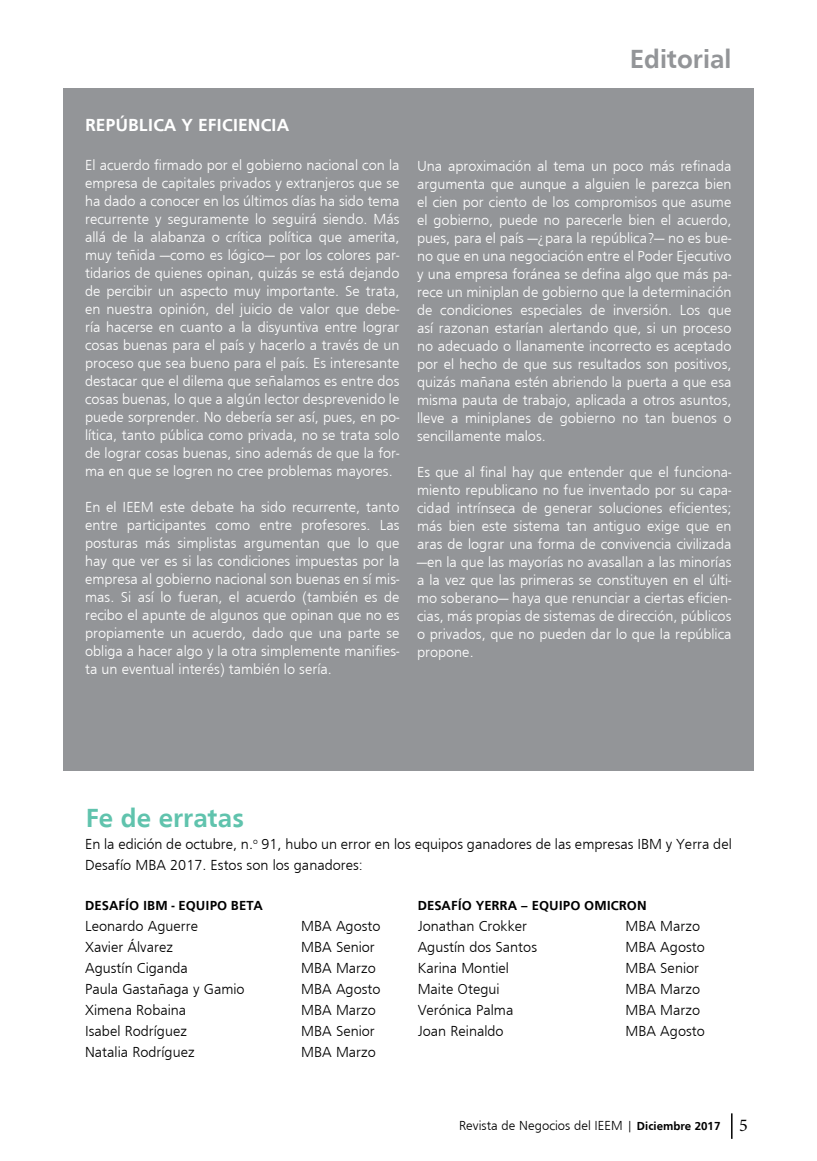
<style>
.page{position:relative;width:817px;height:1161px;background:#fff}
.page>*{position:absolute;margin:0;border:0;box-sizing:border-box;transform-origin:0 0}
.t1{font:700 27px "Frugal Sans";color:#60c3ad}
.t2{font:700 27px "Frugal Sans";color:#939598}
.t3{font:700 18px "Frugal Sans";color:#fff}
.t4{font:300 15px/18px "Frugal Sans";color:#fff;text-align:justify}
.t5{font:300 15px/21px "Frugal Sans";color:#000}
.t6{font:700 13.5px "Frugal Sans";color:#000}
.t7{font:300 13.5px "Frugal Sans";color:#000}
.s1{font-weight:700;font-size:12px}
.s2{font-family:"Minion Pro";font-weight:400;font-size:18px}
</style>
<div class="page">
<hr style="left:730px;top:1113px;width:2px;height:26px;background:#000">
<div style="left:63px;top:88px;width:690px;height:682px;background:#939598"></div>
<h1 class="t2" style="left:629px;top:44px;width:103px">EDITORIAL</h1>
<p class="t3" style="left:85px;top:115px;width:203px">REPÚBLICA Y EFICIENCIA</p>
<p class="t4" style="left:85px;top:156px;width:316px">El acuerdo firmado por el gobierno nacional con la empresa de capitales privados y extranjeros que se ha dado a conocer en los últimos días ha sido tema recurrente y seguramente lo seguirá siendo. Más allá de la alabanza o crítica política que amerita, muy teñida —como es lógico— por los colores par&shy;tidarios de quienes opinan, quizás se está dejando de percibir un aspecto muy importante. Se trata, en nuestra opinión, del juicio de valor que debe&shy;ría hacerse en cuanto a la disyuntiva entre lograr cosas buenas para el país y hacerlo a través de un proceso que sea bueno para el país. Es interesante destacar que el dilema que señalamos es entre dos cosas buenas, lo que a algún lector desprevenido le puede sorprender. No debería ser así, pues, en po&shy;lítica, tanto pública como privada, no se trata solo de lograr cosas buenas, sino además de que la for&shy;ma en que se logren no cree problemas mayores.</p>
<p class="t4" style="left:85px;top:498px;width:316px">En el IEEM este debate ha sido recurrente, tanto entre participantes como entre profesores. Las posturas más simplistas argumentan que lo que hay que ver es si las condiciones impuestas por la empresa al gobierno nacional son buenas en sí mis&shy;mas. Si así lo fueran, el acuerdo (también es de recibo el apunte de algunos que opinan que no es propiamente un acuerdo, dado que una parte se obliga a hacer algo y la otra simplemente manifies&shy;ta un eventual interés) también lo sería.</p>
<p class="t4" style="left:417px;top:157px;width:316px">Una aproximación al tema un poco más refinada argumenta que aunque a alguien le parezca bien el cien por ciento de los compromisos que asume el gobierno, puede no parecerle bien el acuerdo, pues, para el país —¿para la república?— no es bue&shy;no que en una negociación entre el Poder Ejecutivo y una empresa foránea se defina algo que más pa&shy;rece un miniplan de gobierno que la determinación de condiciones especiales de inversión. Los que así razonan estarían alertando que, si un proceso no adecuado o llanamente incorrecto es aceptado por el hecho de que sus resultados son positivos, quizás mañana estén abriendo la puerta a que esa misma pauta de trabajo, aplicada a otros asuntos, lleve a miniplanes de gobierno no tan buenos o sencillamente malos.</p>
<p class="t4" style="left:417px;top:463px;width:316px">Es que al final hay que entender que el funciona&shy;miento republicano no fue inventado por su capa&shy;cidad intrínseca de generar soluciones eficientes; más bien este sistema tan antiguo exige que en aras de lograr una forma de convivencia civilizada —en la que las mayorías no avasallan a las minorías a la vez que las primeras se constituyen en el últi&shy;mo soberano— haya que renunciar a ciertas eficien&shy;cias, más propias de sistemas de dirección, públicos o privados, que no pueden dar lo que la república propone.</p>
<h1 class="t1" style="left:86px;top:802px;width:160px">FE DE ERRATAS</h1>
<p class="t5" style="left:85px;top:833px;width:648px">En la edición de octubre, n.<sup>o</sup> 91, hubo un error en los equipos ganadores de las empresas IBM y Yerra del<br>Desafío MBA 2017. Estos son los ganadores:</p>
<p class="t6" style="left:85px;top:898px;width:103px">DESAFÍO IBM - EQUIPO</p>
<p class="t6" style="left:231px;top:898px;width:34px">BETA</p>
<p class="t6" style="left:417px;top:898px;width:83px">DESAFÍO YERRA</p>
<p class="t6" style="left:520px;top:898px;width:20px">– EQUIPO</p>
<p class="t6" style="left:584px;top:898px;width:64px">OMICRON</p>
<p class="t5" style="left:85px;top:915px;width:114px">Leonardo Aguerre</p>
<p class="t5" style="left:301px;top:915px;width:81px">MBA Agosto</p>
<p class="t5" style="left:417px;top:915px;width:111px">Jonathan Crokker</p>
<p class="t5" style="left:625px;top:915px;width:76px">MBA Marzo</p>
<p class="t5" style="left:85px;top:936px;width:89px">Xavier Álvarez</p>
<p class="t5" style="left:301px;top:936px;width:75px">MBA Senior</p>
<p class="t5" style="left:417px;top:936px;width:121px">Agustín dos Santos</p>
<p class="t5" style="left:625px;top:936px;width:81px">MBA Agosto</p>
<p class="t5" style="left:85px;top:957px;width:104px">Agustín Ciganda</p>
<p class="t5" style="left:301px;top:957px;width:76px">MBA Marzo</p>
<p class="t5" style="left:417px;top:957px;width:93px">Karina Montiel</p>
<p class="t5" style="left:625px;top:957px;width:75px">MBA Senior</p>
<p class="t5" style="left:85px;top:978px;width:161px">Paula Gastañaga y Gamio</p>
<p class="t5" style="left:301px;top:978px;width:81px">MBA Agosto</p>
<p class="t5" style="left:417px;top:978px;width:83px">Maite Otegui</p>
<p class="t5" style="left:625px;top:978px;width:76px">MBA Marzo</p>
<p class="t5" style="left:85px;top:999px;width:103px">Ximena Robaina</p>
<p class="t5" style="left:301px;top:999px;width:76px">MBA Marzo</p>
<p class="t5" style="left:417px;top:999px;width:97px">Verónica Palma</p>
<p class="t5" style="left:625px;top:999px;width:76px">MBA Marzo</p>
<p class="t5" style="left:85px;top:1020px;width:103px">Isabel Rodríguez</p>
<p class="t5" style="left:301px;top:1020px;width:75px">MBA Senior</p>
<p class="t5" style="left:417px;top:1020px;width:87px">Joan Reinaldo</p>
<p class="t5" style="left:625px;top:1020px;width:81px">MBA Agosto</p>
<p class="t5" style="left:85px;top:1041px;width:111px">Natalia Rodríguez</p>
<p class="t5" style="left:301px;top:1041px;width:76px">MBA Marzo</p>
<p class="t7" style="left:459px;top:1118px;width:290px">Revista de Negocios del IEEM | <span class="s1">DICIEMBRE 2017</span> <span class="s2">5</span></p>
</div>
